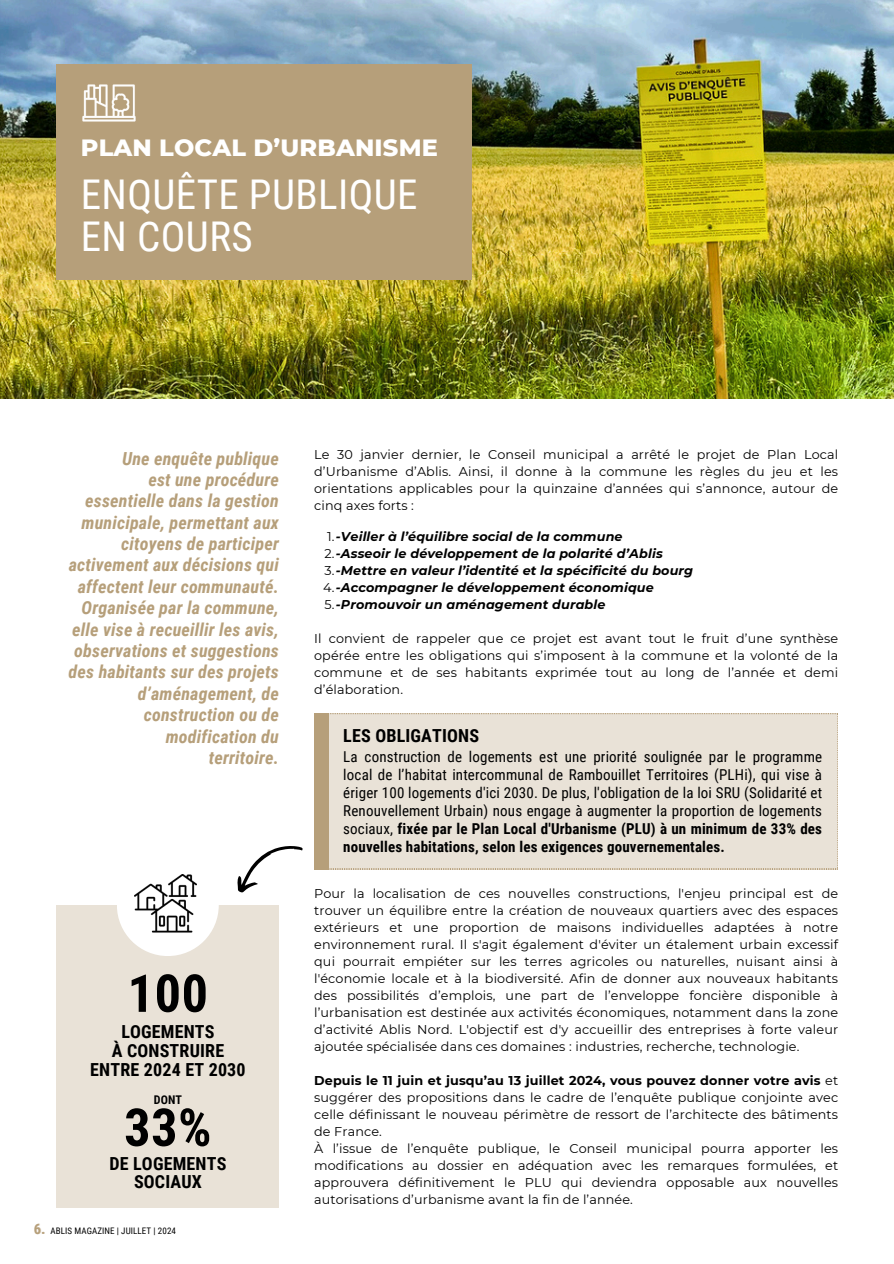
<style>
.page{position:relative;width:894px;height:1264px;background:#fff}
.page>*{position:absolute;margin:0;border:0;box-sizing:border-box;transform-origin:0 0}
.t1{font:700 52.2px "Roboto Condensed";color:#000}
.t2{font:40.95px/41.7px "Roboto Condensed";letter-spacing:.01em;color:#fff}
.t3{font:800 24px "Montserrat";letter-spacing:.005em;color:#fff}
.t4{font:italic 700 18px/21.3px "Roboto Condensed";letter-spacing:.01em;color:#b69f7a;text-align:right}
.t5{font:700 18px/19px "Roboto Condensed";letter-spacing:.01em;color:#000;text-align:center}
.t6{font:15px/18px "Roboto Condensed";letter-spacing:.01em;color:#000;text-align:justify}
.t7{font:12.75px/17px "Montserrat";letter-spacing:.01em;color:#000;text-align:justify}
.t8{font:italic 700 12.75px "Montserrat";letter-spacing:.01em;color:#000}
.t9{font:700 12px "Roboto Condensed";color:#000}
.t10{font:9px "Roboto Condensed";letter-spacing:.01em;color:#000}
.s1{font-weight:700;font-size:14.4px;color:rgb(182 159 122/.4)}
.s2{font-weight:400;font-style:normal}
.s3{font-weight:700}
</style>
<div class="page">
<img style="left:0;top:0;width:893px;height:398px">
<div style="left:57px;top:65px;width:414px;height:215px;background:#b69f7a"></div>
<div style="left:57px;top:905px;width:222px;height:303px;background:#e9e2d7"></div>
<div style="left:328px;top:713px;width:509px;height:156px;background:#e9e2d7"></div>
<div style="left:314px;top:713px;width:14px;height:156px;background:#b69f7a"></div>
<div style="left:117px;top:854px;width:102px;height:102px;background:#fff;border-radius:50%"></div>
<img style="left:135px;top:874px;width:61px;height:59px">
<svg style="left:237px;top:846px;width:66px;height:47px"></svg>
<img style="left:82px;top:84px;width:54px;height:38px">
<p class="t3" style="left:81px;top:132px;width:358px">PLAN LOCAL D’URBANISME</p>
<p class="t2" style="left:81px;top:175px;width:338px">ENQUÊTE PUBLIQUE<br>EN COURS</p>
<p class="t4" style="left:69px;top:447px;width:212px">Une enquête publique<br>est une procédure essentielle dans la gestion municipale, permettant aux citoyens de participer activement aux décisions qui affectent leur communauté.<br>Organisée par la commune, elle vise à recueillir les avis, observations et suggestions des habitants sur des projets d’aménagement, de construction ou de modification du<br>territoire.</p>
<p class="t1" style="left:127px;top:963px;width:82px">100</p>
<p class="t5" style="left:90px;top:1022px;width:157px">LOGEMENTS<br>À CONSTRUIRE<br>ENTRE 2024 ET 2030</p>
<p class="t9" style="left:154px;top:1092px;width:30px">DONT</p>
<p class="t1" style="left:124px;top:1097px;width:89px">33%</p>
<p class="t5" style="left:109px;top:1154px;width:118px;line-height:18px">DE LOGEMENTS<br>SOCIAUX</p>
<p class="t10" style="left:34px;top:1225px;width:143px"><span class="s1">6.</span> ABLIS MAGAZINE | JUILLET | 2024</p>
<p class="t7" style="left:314px;top:446px;width:525px">Le 30 janvier dernier, le Conseil municipal a arrêté le projet de Plan Local d’Urbanisme d’Ablis. Ainsi, il donne à la commune les règles du jeu et les orientations applicables pour la quinzaine d’années qui s’annonce, autour de cinq axes forts :</p>
<h2 class="t8" style="left:327px;top:528px;width:297px"><span class="s2">1.</span>-Veiller à l’équilibre social de la commune</h2>
<h1 class="t8" style="left:324px;top:545px;width:340px"><span class="s2">2.</span>-Asseoir le développement de la polarité d’Ablis</h1>
<h5 class="t8" style="left:324px;top:562px;width:370px"><span class="s2">3.</span>-Mettre en valeur l’identité et la spécificité du bourg</h5>
<h4 class="t8" style="left:323px;top:579px;width:332px"><span class="s2">4.</span>-Accompagner le développement économique</h4>
<p class="t8" style="left:324px;top:596px;width:282px"><span class="s2">5.</span>-Promouvoir un aménagement durable</p>
<p class="t7" style="left:314px;top:629px;width:525px">Il convient de rappeler que ce projet est avant tout le fruit d’une synthèse opérée entre les obligations qui s’imposent à la commune et la volonté de la commune et de ses habitants exprimée tout au long de l’année et demi d’élaboration.</p>
<p class="t5" style="left:343px;top:726px;width:137px">LES OBLIGATIONS</p>
<p class="t6" style="left:343px;top:747px;width:480px">La construction de logements est une priorité soulignée par le programme local de l’habitat intercommunal de Rambouillet Territoires (PLHi), qui vise à ériger 100 logements d'ici 2030. De plus, l'obligation de la loi SRU (Solidarité et Renouvellement Urbain) nous engage à augmenter la proportion de logements sociaux, <span class="s3">fixée par le Plan Local d'Urbanisme (PLU) à un minimum de 33% des nouvelles habitations, selon les exigences gouvernementales.</span></p>
<h3 class="t7" style="left:314px;top:884px;width:525px">Pour la localisation de ces nouvelles constructions, l'enjeu principal est de trouver un équilibre entre la création de nouveaux quartiers avec des espaces extérieurs et une proportion de maisons individuelles adaptées à notre environnement rural. Il s'agit également d'éviter un étalement urbain excessif qui pourrait empiéter sur les terres agricoles ou naturelles, nuisant ainsi à l'économie locale et à la biodiversité. Afin de donner aux nouveaux habitants des possibilités d’emplois, une part de l’enveloppe foncière disponible à l’urbanisation est destinée aux activités économiques, notamment dans la zone d’activité Ablis Nord. L'objectif est d'y accueillir des entreprises à forte valeur ajoutée spécialisée dans ces domaines : industries, recherche, technologie.</h3>
<p class="t7" style="left:314px;top:1071px;width:525px"><span class="s3">Depuis le 11 juin et jusqu’au 13 juillet 2024, vous pouvez donner votre avis</span> et suggérer des propositions dans le cadre de l’enquête publique conjointe avec celle définissant le nouveau périmètre de ressort de l’architecte des bâtiments de France.</p>
<h3 class="t7" style="left:314px;top:1139px;width:525px">À l’issue de l’enquête publique, le Conseil municipal pourra apporter les modifications au dossier en adéquation avec les remarques formulées, et approuvera définitivement le PLU qui deviendra opposable aux nouvelles autorisations d’urbanisme avant la fin de l’année.</h3>
</div>
